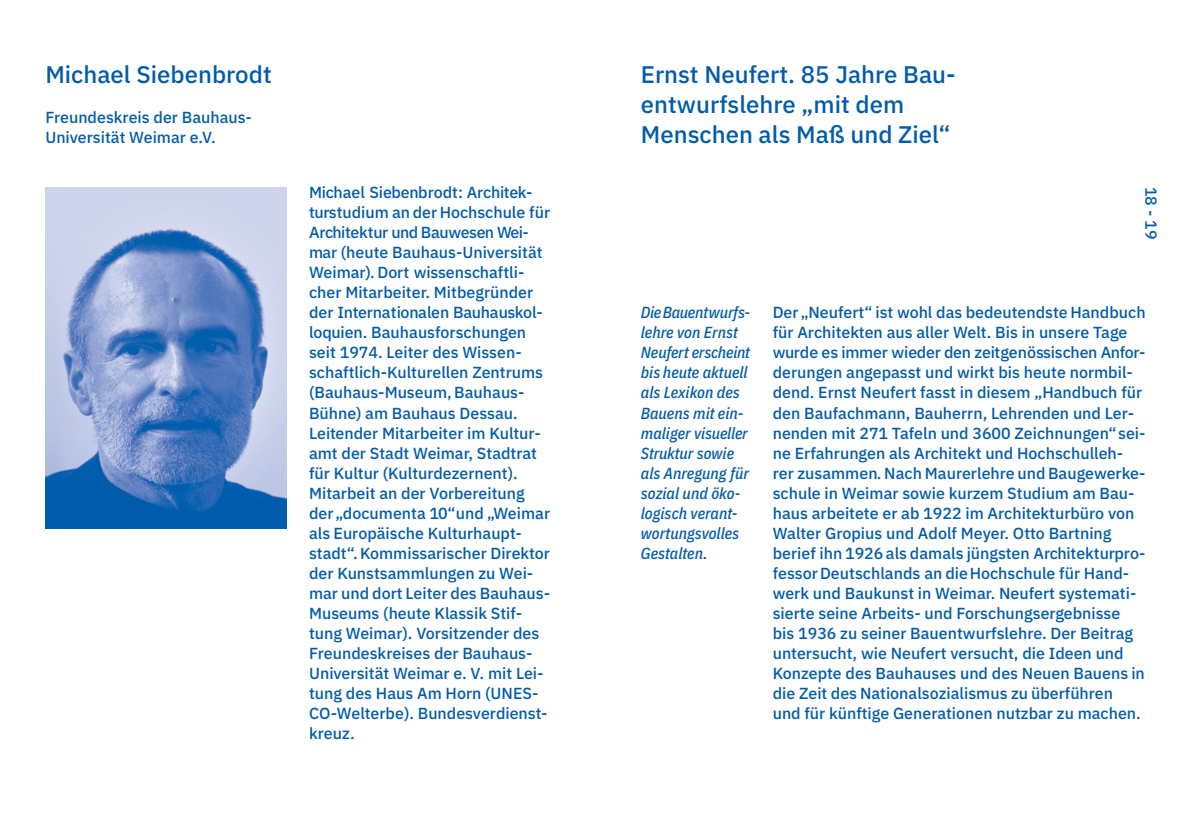
<style>
.page{position:relative;width:1191px;height:840px;background:#fff}
.page>*{position:absolute;margin:0;border:0;box-sizing:border-box;transform-origin:0 0}
.t1{font:24px/30px "IBM Plex Sans Medm";color:#005baa}
.t2{font:16px/20px "IBM Plex Sans Medm";color:#005baa}
.t3{font:italic 16px/20px "IBM Plex Sans Cond Medm";color:#005baa}
</style>
<div class="page">
<img style="left:45px;top:187px;width:241px;height:341px">
<h1 class="t1" style="left:45px;top:58px;width:228px">Michael Siebenbrodt</h1>
<p class="t2" style="left:45px;top:106px;width:208px">Freundeskreis der Bauhaus-<br>Universität Weimar e.V.</p>
<p class="t2" style="left:309px;top:181px;width:242px">Michael Siebenbrodt: Architek&shy;turstudium an der Hochschule für<br>Architektur und Bauwesen Wei&shy;mar (heute Bauhaus-Universität<br>Weimar). Dort wissenschaftli&shy;cher Mitarbeiter. Mitbegründer der Internationalen Bauhauskol&shy;loquien. Bauhausforschungen seit 1974. Leiter des Wissen&shy;schaftlich-Kulturellen Zentrums (Bauhaus-Museum, Bauhaus-<br>Bühne) am Bauhaus Dessau.<br>Leitender Mitarbeiter im Kultur&shy;amt der Stadt Weimar, Stadtrat für Kultur (Kulturdezernent).<br>Mitarbeit an der Vorbereitung der „documenta 10“ und „Weimar als Europäische Kulturhaupt&shy;stadt“. Kommissarischer Direktor der Kunstsammlungen zu Wei&shy;mar und dort Leiter des Bauhaus-<br>Museums (heute Klassik Stif&shy;tung Weimar). Vorsitzender des<br>Freundeskreises der Bauhaus-<br>Universität Weimar e. V. mit Lei&shy;tung des Haus Am Horn (UNES-<br>CO-Welterbe). Bundesverdienst&shy;kreuz.</p>
<h1 class="t1" style="left:641px;top:58px;width:316px">Ernst Neufert. 85 Jahre Bau&shy;entwurfslehre „mit dem<br>Menschen als Maß und Ziel“</h1>
<p class="t2" style="left:1162px;top:187px;width:54px;rotate:90deg">18 - 19</p>
<p class="t3" style="left:641px;top:301px;width:111px">DieBauentwurfs&shy;lehre von Ernst<br>Neufert erscheint bis heute aktuell als Lexikon des<br>Bauens mit ein&shy;maliger visueller<br>Struktur sowie als Anregung für sozial und öko&shy;logisch verant&shy;wortungsvolles<br>Gestalten.</p>
<p class="t2" style="left:772px;top:301px;width:374px">Der „Neufert“ ist wohl das bedeutendste Handbuch für Architekten aus aller Welt. Bis in unsere Tage wurde es immer wieder den zeitgenössischen Anfor&shy;derungen angepasst und wirkt bis heute normbil&shy;dend. Ernst Neufert fasst in diesem „Handbuch für den Baufachmann, Bauherrn, Lehrenden und Ler&shy;nenden mit 271 Tafeln und 3600 Zeichnungen“sei&shy;ne Erfahrungen als Architekt und Hochschulleh&shy;rer zusammen. Nach Maurerlehre und Baugewerke&shy;schule in Weimar sowie kurzem Studium am Bau&shy;haus arbeitete er ab 1922 im Architekturbüro von Walter Gropius und Adolf Meyer. Otto Bartning berief ihn 1926 als damals jüngsten Architekturpro&shy;fessor Deutschlands an die Hochschule für Hand&shy;werk und Baukunst in Weimar. Neufert systemati&shy;sierte seine Arbeits- und Forschungsergebnisse bis 1936 zu seiner Bauentwurfslehre. Der Beitrag untersucht, wie Neufert versucht, die Ideen und Konzepte des Bauhauses und des Neuen Bauens in die Zeit des Nationalsozialismus zu überführen<br>und für künftige Generationen nutzbar zu machen.</p>
</div>
